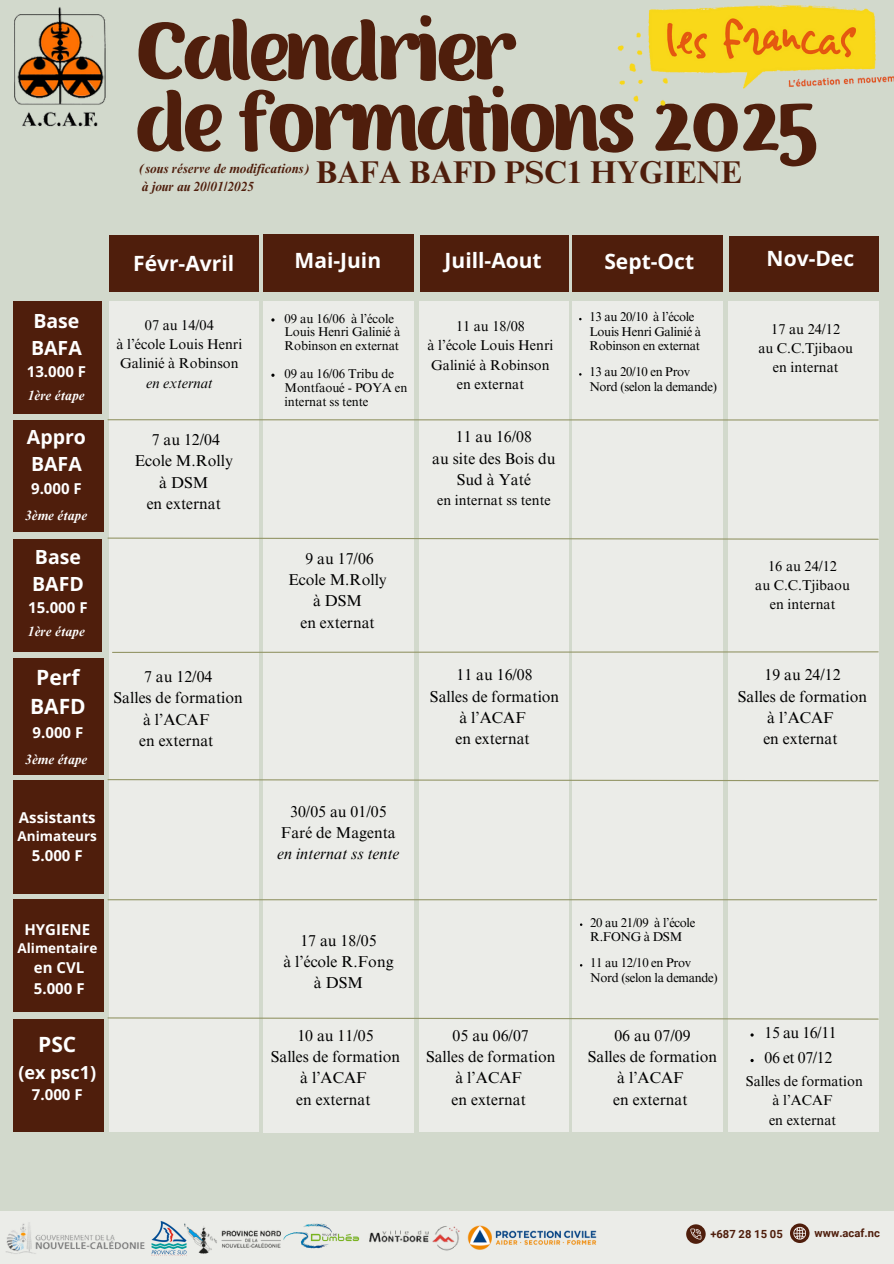
<style>
.page{position:relative;width:894px;height:1264px;background:#fff}
.page>*{position:absolute;margin:0;border:0;box-sizing:border-box;transform-origin:0 0}
.t1{font:108px "Nefelibata Sans";letter-spacing:-.075em;color:#4f1e0c}
.t2{font:700 31.5px "Times NRMT Pro";color:#4f1e0c}
.t3{font:700 21px/29.2px "Open Sans";color:#fff}
.t4{font:700 19.5px/27px "Open Sans";color:#fff}
.t5{font:700 18px "Open Sans";color:#fff}
.t6{font:15.75px/21.3px "Times NRMT Pro";color:#000;text-align:center}
.t7{font:italic 15.75px "Times NRMT Pro";color:#000}
.t8{font:700 15px "Open Sans";color:#fff}
.t9{font:14.25px/19.2px "Times NRMT Pro";color:#000;text-align:center}
.t10{font:italic 700 13.5px "Times NRMT Pro";color:#fff}
.t11{font:700 13.5px "Open Sans";color:#fff}
.t12{font:italic 700 13.2px "Times NRMT Pro";color:#4f1e0c}
.t13{font:12.75px/14.7px "Times NRMT Pro";letter-spacing:-.025em;color:#000}
.t14{font:700 11.25px "Roboto";color:#4f1e0c}
.s1{font-style:italic}
</style>
<div class="page">
<div style="left:0;top:0;width:893px;height:1263px;background:#d2d9cc"></div>
<img style="left:14px;top:7px;width:92px;height:120px">
<div style="left:0;top:1211px;width:893px;height:52px;background:#ebece8"></div>
<div style="left:109px;top:236px;width:149px;height:56px;background:#4f1e0c"></div>
<div style="left:263px;top:235px;width:150px;height:57px;background:#4f1e0c"></div>
<div style="left:420px;top:236px;width:148px;height:56px;background:#4f1e0c"></div>
<div style="left:572px;top:236px;width:150px;height:56px;background:#4f1e0c"></div>
<div style="left:728px;top:236px;width:150px;height:56px;background:#4f1e0c"></div>
<div style="left:13px;top:301px;width:88px;height:112px;background:#4f1e0c"></div>
<div style="left:13px;top:539px;width:88px;height:113px;background:#4f1e0c"></div>
<div style="left:109px;top:301px;width:149px;height:830px;background:#ebece8"></div>
<div style="left:263px;top:301px;width:150px;height:831px;background:#ebece8"></div>
<div style="left:419px;top:301px;width:149px;height:830px;background:#ebece8"></div>
<div style="left:13px;top:420px;width:90px;height:112px;background:#4f1e0c"></div>
<div style="left:13px;top:658px;width:90px;height:116px;background:#4f1e0c"></div>
<div style="left:13px;top:780px;width:90px;height:113px;background:#4f1e0c"></div>
<div style="left:13px;top:899px;width:90px;height:112px;background:#4f1e0c"></div>
<div style="left:13px;top:1019px;width:90px;height:112px;background:#4f1e0c"></div>
<div style="left:571px;top:301px;width:151px;height:830px;background:#ebece8"></div>
<div style="left:727px;top:301px;width:151px;height:830px;background:#ebece8"></div>
<svg style="left:107px;top:1016px;width:772px;height:4px"></svg>
<hr style="left:108px;top:899px;width:768px;height:1px;background:#949667">
<svg style="left:107px;top:778px;width:772px;height:4px"></svg>
<svg style="left:112px;top:650px;width:767px;height:3px"></svg>
<svg style="left:107px;top:537px;width:772px;height:3px"></svg>
<hr style="left:108px;top:419px;width:769px;height:1px;background:#949667">
<img style="left:151px;top:1221px;width:34px;height:35px">
<img style="left:280px;top:1223px;width:80px;height:26px">
<img style="left:6px;top:1222px;width:139px;height:32px">
<img style="left:185px;top:1223px;width:95px;height:33px">
<img style="left:369px;top:1225px;width:228px;height:26px">
<svg style="left:789px;top:1223px;width:20px;height:19px"></svg>
<svg style="left:793px;top:1226px;width:12px;height:13px"></svg>
<svg style="left:686px;top:1224px;width:19px;height:19px"></svg>
<svg style="left:690px;top:1228px;width:11px;height:11px"></svg>
<img style="left:617px;top:5px;width:276px;height:101px">
<p class="t1" style="left:133px;top:-29px;width:385px">Calendrier</p>
<p class="t1" style="left:133px;top:42px;width:688px">de formations 2025</p>
<p class="t2" style="left:316px;top:160px;width:427px">BAFA BAFD PSC1 HYGIENE</p>
<p class="t12" style="left:138px;top:163px;width:173px">(sous réserve de modifications)</p>
<h2 class="t12" style="left:142px;top:181px;width:114px">à jour au 20/01/2025</h2>
<h3 class="t4" style="left:31px;top:306px;width:52px">Base<br>BAFA</h3>
<h3 class="t8" style="left:27px;top:361px;width:61px">13.000 F</h3>
<p class="t10" style="left:28px;top:390px;width:58px">1ère étape</p>
<h6 class="t4" style="left:27px;top:423px;width:61px">Appro<br>BAFA</h6>
<h6 class="t8" style="left:31px;top:478px;width:52px">9.000 F</h6>
<p class="t10" style="left:25px;top:510px;width:64px">3ème étape</p>
<h6 class="t4" style="left:32px;top:542px;width:53px">Base<br>BAFD</h6>
<h6 class="t8" style="left:28px;top:597px;width:61px">15.000 F</h6>
<h5 class="t10" style="left:28px;top:626px;width:58px">1ère étape</h5>
<p class="t3" style="left:30px;top:662px;width:57px">Perf<br>BAFD</p>
<p class="t8" style="left:33px;top:721px;width:52px">9.000 F</p>
<h6 class="t10" style="left:25px;top:754px;width:64px">3ème étape</h6>
<h6 class="t8" style="left:19px;top:806px;width:78px">Assistants</h6>
<h6 class="t11" style="left:18px;top:826px;width:81px">Animateurs</h6>
<h6 class="t8" style="left:32px;top:844px;width:52px">5.000 F</h6>
<p class="t3" style="left:133px;top:248px;width:102px">Févr-Avril</p>
<h3 class="t3" style="left:294px;top:246px;width:88px">Mai-Juin</h3>
<h3 class="t3" style="left:444px;top:246px;width:99px">Juill-Aout</h3>
<h3 class="t3" style="left:604px;top:246px;width:91px">Sept-Oct</h3>
<h3 class="t3" style="left:766px;top:244px;width:89px">Nov-Dec</h3>
<h5 class="t9" style="left:116px;top:317px;width:127px">07 au 14/04<br>à l’école Louis Henri<br>Galinié à Robinson <span class="s1">en externat</span></h5>
<h6 class="t13" style="left:284px;top:313px;width:117px;line-height:13.8px">09 au 16/06 à l’école<br>Louis Henri Galinié à<br>Robinson en externat</h6>
<p class="t13" style="left:284px;top:368px;width:124px;line-height:13.8px">09 au 16/06 Tribu de<br>Montfaoué - POYA en internat ss tente</p>
<p class="t9" style="left:427px;top:318px;width:127px">11 au 18/08<br>à l’école Louis Henri<br>Galinié à Robinson en externat</p>
<h5 class="t13" style="left:589px;top:311px;width:113px">13 au 20/10 à l’école<br>Louis Henri Galinié à<br>Robinson en externat</h5>
<h6 class="t13" style="left:589px;top:366px;width:129px">13 au 20/10 en Prov<br>Nord (selon la demande)</h6>
<p class="t6" style="left:135px;top:431px;width:100px">7 au 12/04<br>Ecole M.Rolly à DSM<br>en externat</p>
<p class="t6" style="left:432px;top:428px;width:125px">11 au 16/08<br>au site des Bois du<br>Sud à Yaté</p>
<p class="t9" style="left:437px;top:492px;width:115px">en internat ss tente</p>
<h6 class="t9" style="left:758px;top:321px;width:96px">17 au 24/12<br>au C.C.Tjibaou en internat</h6>
<h6 class="t6" style="left:288px;top:549px;width:100px">9 au 17/06<br>Ecole M.Rolly à DSM<br>en externat</h6>
<p class="t9" style="left:755px;top:558px;width:96px">16 au 24/12<br>au C.C.Tjibaou en internat</p>
<p class="t6" style="left:114px;top:667px;width:131px">7 au 12/04<br>Salles de formation à l’ACAF<br>en externat</p>
<h5 class="t6" style="left:430px;top:666px;width:131px">11 au 16/08<br>Salles de formation à l’ACAF<br>en externat</h5>
<p class="t6" style="left:737px;top:666px;width:131px">19 au 24/12<br>Salles de formation à l’ACAF<br>en externat</p>
<p class="t6" style="left:281px;top:802px;width:116px">30/05 au 01/05<br>Faré de Magenta</p>
<h5 class="t7" style="left:277px;top:848px;width:124px">en internat ss tente</h5>
<p class="t8" style="left:24px;top:919px;width:67px">HYGIENE</p>
<p class="t11" style="left:17px;top:938px;width:81px">Alimentaire</p>
<h6 class="t8" style="left:34px;top:957px;width:52px">en CVL</h6>
<h6 class="t8" style="left:34px;top:977px;width:52px">5.000 F</h6>
<h6 class="t3" style="left:38px;top:1029px;width:40px">PSC</h6>
<h6 class="t5" style="left:18px;top:1059px;width:79px">(ex psc1)</h6>
<h6 class="t8" style="left:32px;top:1084px;width:52px">7.000 F</h6>
<p class="t6" style="left:283px;top:931px;width:112px">17 au 18/05<br>à l’école R.Fong à DSM</p>
<p class="t13" style="left:590px;top:916px;width:107px">20 au 21/09 à l’école<br>R.FONG à DSM</p>
<p class="t13" style="left:590px;top:957px;width:129px">11 au 12/10 en Prov<br>Nord (selon la demande)</p>
<p class="t6" style="left:271px;top:1026px;width:131px">10 au 11/05<br>Salles de formation à l’ACAF<br>en externat</p>
<p class="t6" style="left:426px;top:1026px;width:131px">05 au 06/07<br>Salles de formation à l’ACAF<br>en externat</p>
<p class="t6" style="left:587px;top:1026px;width:131px">06 au 07/09<br>Salles de formation à l’ACAF<br>en externat</p>
<p class="t6" style="left:764px;top:1023px;width:74px">15 au 16/11</p>
<h6 class="t6" style="left:764px;top:1049px;width:69px">06 et 07/12</h6>
<p class="t9" style="left:745px;top:1073px;width:118px">Salles de formation à l’ACAF<br>en externat</p>
<h1 class="t14" style="left:710px;top:1227px;width:74px">+687 28 15 05</h1>
<p class="t14" style="left:814px;top:1226px;width:67px">www.acaf.nc</p>
</div>
